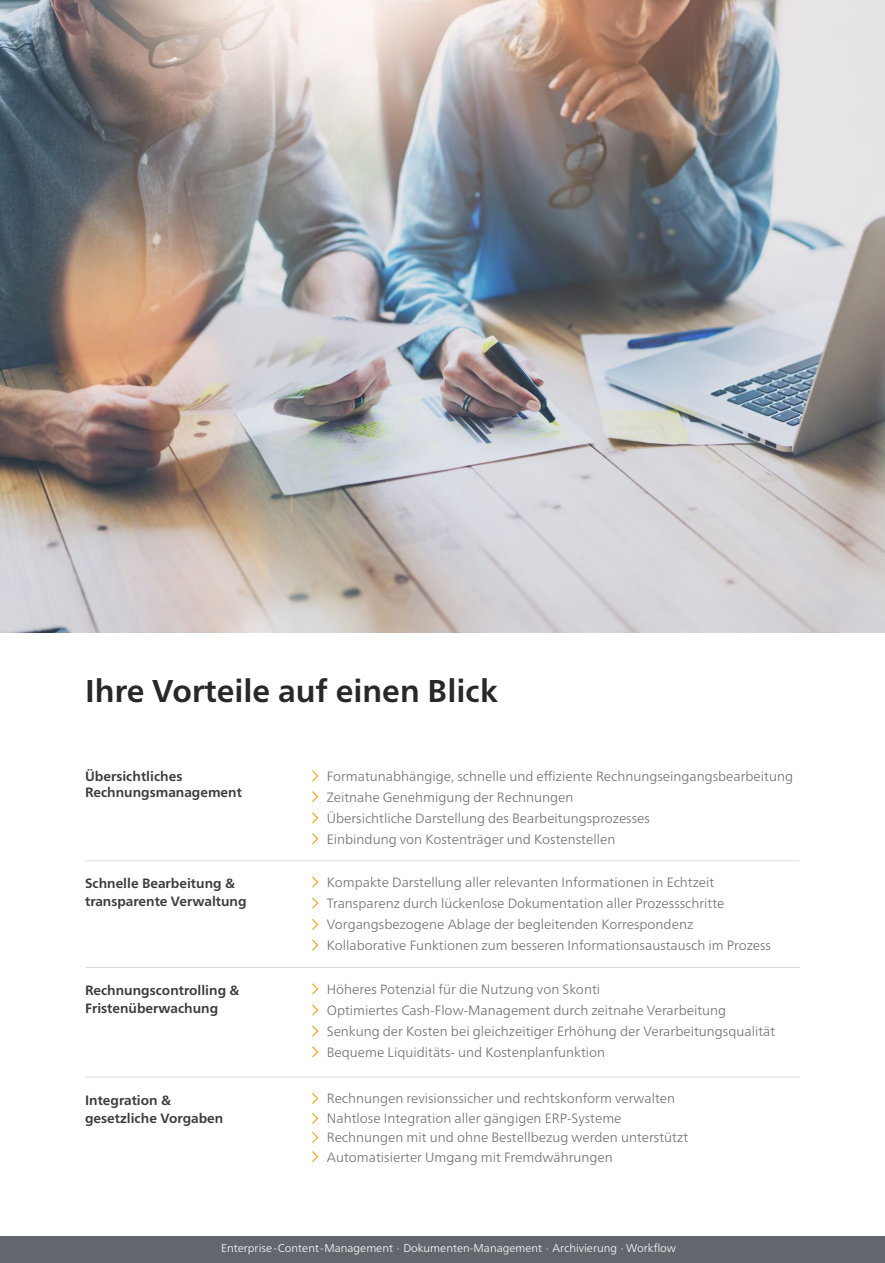
<style>
.page{position:relative;width:885px;height:1263px;background:#fff}
.page>*{position:absolute;margin:0;border:0;box-sizing:border-box;transform-origin:0 0}
.t1{font:700 31.5px "Frutiger Neue LTW1 G";color:#282827}
.t2{font:300 13.5px/21px "Frutiger Neue LTW1 G";color:#706f6f}
.t3{font:700 13.5px/18px "Frutiger Neue LTW1 G";color:#3c3c3b}
.t4{font:300 11.25px "Frutiger Neue LTW1 G";color:#fff}
</style>
<div class="page">
<img style="left:0;top:0;width:884px;height:633px">
<div style="left:0;top:1236px;width:884px;height:27px;background:#64666d"></div>
<hr style="left:884px;top:317px;width:1px;height:316px;background:#64666d">
<hr style="left:85px;top:860px;width:714px;height:1px;background:#dddcde">
<hr style="left:85px;top:967px;width:714px;height:1px;background:#dddcde">
<hr style="left:85px;top:1076px;width:714px;height:1px;background:#dddcde">
<svg style="left:312px;top:770px;width:7px;height:12px"></svg>
<svg style="left:312px;top:876px;width:7px;height:12px"></svg>
<svg style="left:312px;top:983px;width:7px;height:12px"></svg>
<svg style="left:312px;top:1093px;width:7px;height:11px"></svg>
<svg style="left:312px;top:791px;width:7px;height:11px"></svg>
<svg style="left:312px;top:897px;width:7px;height:12px"></svg>
<svg style="left:312px;top:1004px;width:7px;height:12px"></svg>
<svg style="left:312px;top:1025px;width:7px;height:12px"></svg>
<svg style="left:312px;top:1113px;width:7px;height:11px"></svg>
<svg style="left:312px;top:812px;width:7px;height:12px"></svg>
<svg style="left:312px;top:919px;width:7px;height:11px"></svg>
<svg style="left:312px;top:833px;width:7px;height:12px"></svg>
<svg style="left:312px;top:939px;width:7px;height:12px"></svg>
<svg style="left:312px;top:1046px;width:7px;height:12px"></svg>
<svg style="left:312px;top:1132px;width:7px;height:11px"></svg>
<svg style="left:312px;top:1151px;width:7px;height:11px"></svg>
<h1 class="t1" style="left:85px;top:672px;width:414px">Ihre Vorteile auf einen Blick</h1>
<p class="t3" style="left:85px;top:768px;width:158px;line-height:16.2px">Übersichtliches<br>Rechnungsmanagement</p>
<p class="t3" style="left:85px;top:874px;width:163px">Schnelle Bearbeitung &amp; transparente Verwaltung</p>
<p class="t3" style="left:85px;top:981px;width:156px">Rechnungscontrolling &amp;<br>Fristenüberwachung</p>
<p class="t3" style="left:85px;top:1091px;width:140px">Integration &amp; gesetzliche Vorgaben</p>
<p class="t2" style="left:327px;top:765px;width:468px">Formatunabhängige, schnelle und effiziente Rechnungseingangsbearbeitung Zeitnahe Genehmigung der Rechnungen<br>Übersichtliche Darstellung des Bearbeitungsprozesses<br>Einbindung von Kostenträger und Kostenstellen</p>
<p class="t2" style="left:327px;top:872px;width:445px">Kompakte Darstellung aller relevanten Informationen in Echtzeit Transparenz durch lückenlose Dokumentation aller Prozessschritte Vorgangsbezogene Ablage der begleitenden Korrespondenz Kollaborative Funktionen zum besseren Informationsaustausch im Prozess</p>
<p class="t2" style="left:327px;top:978px;width:450px">Höheres Potenzial für die Nutzung von Skonti<br>Optimiertes Cash-Flow-Management durch zeitnahe Verarbeitung Senkung der Kosten bei gleichzeitiger Erhöhung der Verarbeitungsqualität Bequeme Liquiditäts- und Kostenplanfunktion</p>
<p class="t2" style="left:327px;top:1089px;width:363px;line-height:19.5px">Rechnungen revisionssicher und rechtskonform verwalten Nahtlose Integration aller gängigen ERP-Systeme Rechnungen mit und ohne Bestellbezug werden unterstützt Automatisierter Umgang mit Fremdwährungen</p>
<p class="t4" style="left:221px;top:1241px;width:456px">Enterprise -Content-Management · Dokumenten-Management · Archivierung · Workflow</p>
</div>
